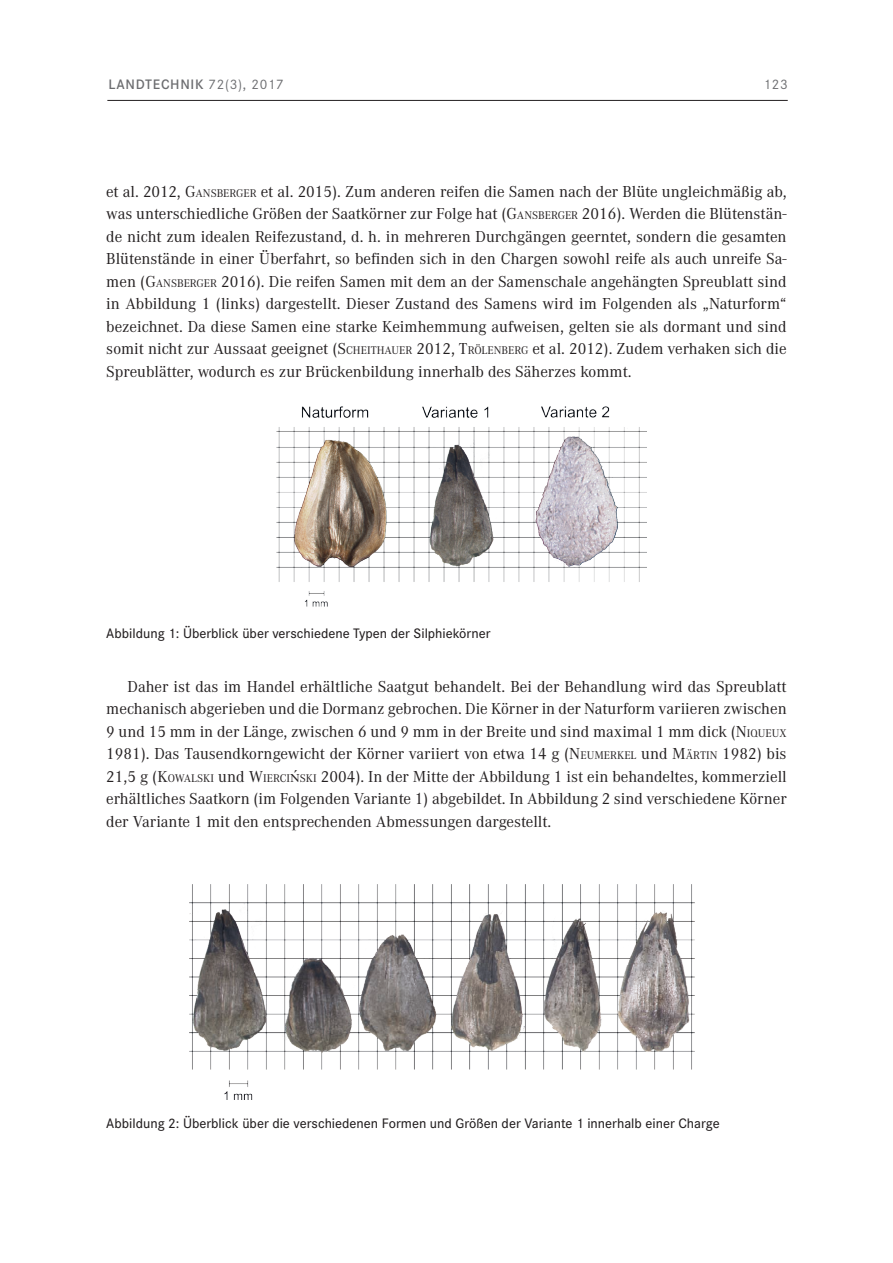
<style>
.page{position:relative;width:893px;height:1263px;background:#fff}
.page>*{position:absolute;margin:0;border:0;box-sizing:border-box;transform-origin:0 0}
.t1{font:16.5px/22.5px "Corporate A";color:#231f20;text-align:justify}
.t2{font:500 14.25px "Corporate S";color:#231f20}
.t3{font:600 14.25px "Corporate S";letter-spacing:.05em;color:#6c6d70}
.t4{font:14.25px "Corporate S";color:#6c6d70}
.s1{font-family:"Corporate S Reg 2";font-weight:400}
.s2{font-style:inherit}
.s3{font-size:11.55px}
.s4{font-family:"Times New Roman"}
</style>
<div class="page">
<hr style="left:107px;top:100px;width:681px;height:1px;background:#231f20">
<img style="left:276px;top:406px;width:370px;height:201px">
<img style="left:189px;top:885px;width:506px;height:215px">
<p class="t3" style="left:108px;top:76px;width:177px">LANDTECHNIK <span class="s1">72(3), 2017</span></p>
<p class="t4" style="left:763px;top:76px;width:26px">123</p>
<p class="t1" style="left:106px;top:180px;width:682px">et al. 2012, <span class="s2">G</span><span class="s3">ANSBERGER</span> et al. 2015). Zum anderen reifen die Samen nach der Blüte ungleichmäßig ab, was unterschiedliche Größen der Saatkörner zur Folge hat (<span class="s2">G</span><span class="s3">ANSBERGER</span> 2016). Werden die Blütenstän&shy;de nicht zum idealen Reifezustand, d. h. in mehreren Durchgängen geerntet, sondern die gesamten Blütenstände in einer Überfahrt, so befinden sich in den Chargen sowohl reife als auch unreife Sa&shy;men (<span class="s2">G</span><span class="s3">ANSBERGER</span> 2016). Die reifen Samen mit dem an der Samenschale angehängten Spreublatt sind in Abbildung 1 (links) dargestellt. Dieser Zustand des Samens wird im Folgenden als „Naturform“ bezeichnet. Da diese Samen eine starke Keimhemmung aufweisen, gelten sie als dormant und sind somit nicht zur Aussaat geeignet (<span class="s2">S</span><span class="s3">CHEITHAUER</span> 2012, <span class="s2">T</span><span class="s3">RÖLENBERG</span> et al. 2012). Zudem verhaken sich die Spreublätter, wodurch es zur Brückenbildung innerhalb des Säherzes kommt.</p>
<p class="t2" style="left:106px;top:625px;width:386px">Abbildung 1: Überblick über verschiedene Typen der Silphiekörner</p>
<p class="t1" style="left:106px;top:675px;width:682px;text-indent:21px">Daher ist das im Handel erhältliche Saatgut behandelt. Bei der Behandlung wird das Spreublatt mechanisch abgerieben und die Dormanz gebrochen. Die Körner in der Naturform variieren zwischen 9 und 15 mm in der Länge, zwischen 6 und 9 mm in der Breite und sind maximal 1 mm dick (<span class="s2">N</span><span class="s3">IQUEUX </span>1981). Das Tausendkorngewicht der Körner variiert von etwa 14 g (<span class="s2">N</span><span class="s3">EUMERKEL</span> und <span class="s2">M</span><span class="s3">ÄRTIN</span> 1982) bis 21,5 g (<span class="s2">K</span><span class="s3">OWALSKI</span> und <span class="s2">W</span><span class="s3">IERCI</span><span class="s4">ń</span><span class="s3">SKI</span> 2004). In der Mitte der Abbildung 1 ist ein behandeltes, kommerziell erhältliches Saatkorn (im Folgenden Variante 1) abgebildet. In Abbildung 2 sind verschiedene Körner der Variante 1 mit den entsprechenden Abmessungen dargestellt.</p>
<p class="t2" style="left:106px;top:1115px;width:615px">Abbildung 2: Überblick über die verschiedenen Formen und Größen der Variante 1 innerhalb einer Charge</p>
</div>
